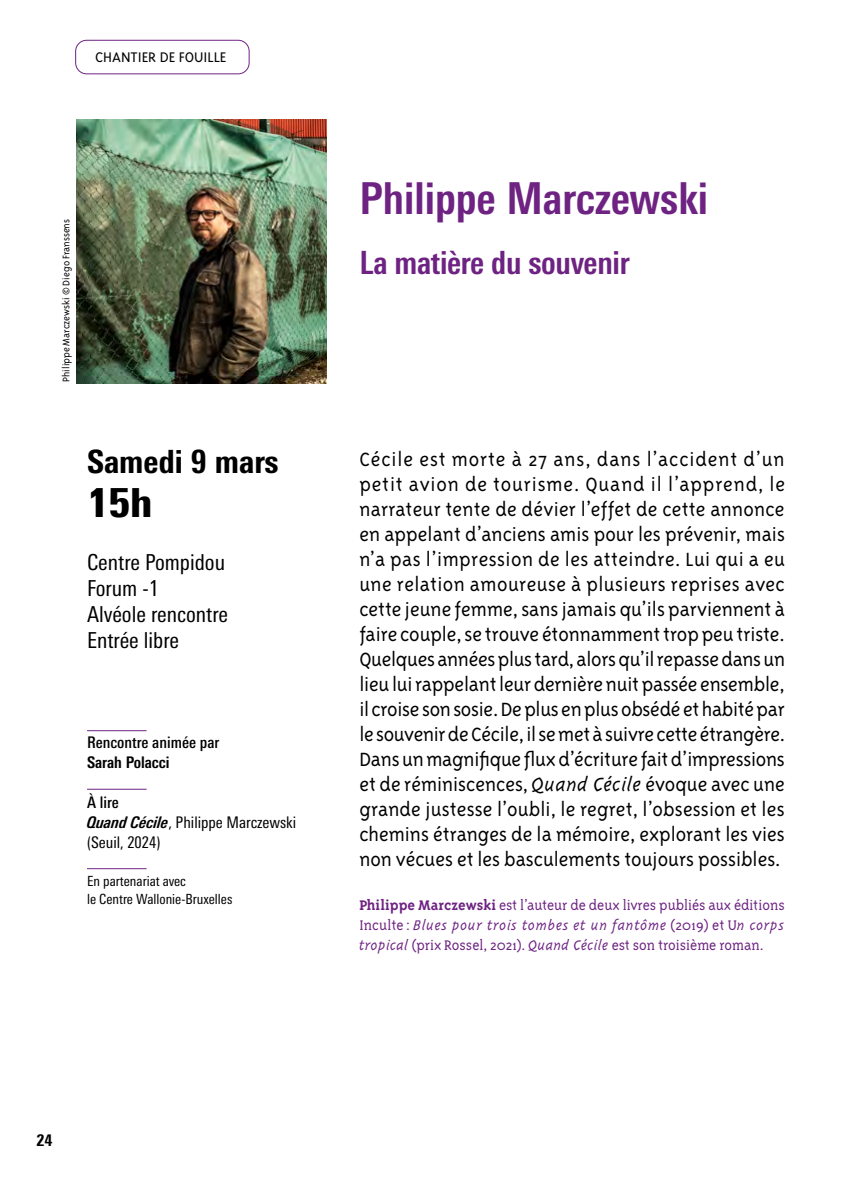
<style>
.page{position:relative;width:851px;height:1191px;background:#fff}
.page>*{position:absolute;margin:0;border:0;box-sizing:border-box;transform-origin:0 0}
.t1{font:700 condensed 44px "Univers Next Pro";color:#6e2383}
.t2{font:900 condensed 40px "Univers Next Pro";color:#000}
.t3{font:700 condensed 32px "Univers Next Pro";letter-spacing:-.01em;color:#6e2383}
.t4{font:800 condensed 32px "Univers Next Pro";color:#000}
.t5{font:300 22px/25px "Triplex Sans OT";color:#000;text-align:justify}
.t6{font:condensed 22px/26.2px "Univers Next Pro";color:#000}
.t7{font:300 16px "Triplex Serif OT";color:#6e2383}
.t8{font:italic 300 16px "Triplex";letter-spacing:.02em;color:#6e2383}
.t9{font:condensed 16px/20px "Univers Next Pro";color:#000}
.t10{font:500 condensed 16px "Univers Next Pro";color:#000}
.t11{font:300 16px "Triplex Sans OT";color:#000;scale:1.06 1}
.t12{font:700 condensed 16px "Univers Next Pro";color:#000}
.t13{font:800 condensed 16px "Univers Next Pro";color:#000}
.t14{font:condensed 14px/18px "Univers Next Pro";color:#000}
.t15{font:300 11px "Triplex Sans OT";color:#000}
.s1{font-weight:500}
.s2{font-weight:700;font-style:italic}
.s3{font-family:"Triplex Italic OT"}
.s4{font-weight:700}
.s5{font-family:"Triplex Serif OT";font-style:normal}
.s6{font-family:"Triplex";font-style:italic}
</style>
<div class="page">
<hr style="left:87px;top:730px;width:59px;height:1px;background:#6e2383">
<hr style="left:87px;top:788px;width:59px;height:1px;background:#6e2383">
<hr style="left:87px;top:868px;width:59px;height:1px;background:#6e2383">
<div style="left:75px;top:40px;width:174px;height:34px;border:1px solid #6e2383;border-radius:11px"></div>
<img style="left:76px;top:120px;width:250px;height:264px">
<p class="t11" style="left:95px;top:49px;width:125px">CHANTIER DE FOUILLE</p>
<p class="t15" style="left:60px;top:382px;width:164px;rotate:-90deg">Philippe Marczewski © Diego Franssens</p>
<h3 class="t4" style="left:87px;top:443px;width:193px">Samedi 9 mars</h3>
<h2 class="t2" style="left:87px;top:479px;width:67px">15h</h2>
<p class="t6" style="left:87px;top:548px;width:142px">Centre Pompidou<br>Forum -1<br>Alvéole rencontre<br>Entrée libre</p>
<p class="t10" style="left:87px;top:733px;width:134px">Rencontre animée par</p>
<p class="t12" style="left:87px;top:753px;width:84px">Sarah Polacci</p>
<p class="t9" style="left:87px;top:792px;width:211px"><span class="s1">À lire<br></span><span class="s2">Quand Cécile</span>, Philippe Marczewski (Seuil, 2024)</p>
<p class="t14" style="left:87px;top:872px;width:147px">En partenariat avec<br>le Centre Wallonie-Bruxelles</p>
<h1 class="t1" style="left:359px;top:172px;width:350px">Philippe Marczewski</h1>
<h3 class="t3" style="left:359px;top:243px;width:272px">La matière du souvenir</h3>
<p class="t5" style="left:359px;top:447px;width:427px">Cécile est morte à 27 ans, dans l’accident d’un petit avion de tourisme. Quand il l’apprend, le narrateur tente de dévier l’effet de cette annonce en appelant d’anciens amis pour les prévenir, mais n’a pas l’impression de les atteindre. Lui qui a eu une relation amoureuse à plusieurs reprises avec cette jeune femme, sans jamais qu’ils parviennent à faire couple, se trouve étonnamment trop peu triste.<br>Quelques années plus tard, alors qu’il repasse dans un lieu lui rappelant leur dernière nuit passée ensemble, il croise son sosie. De plus en plus obsédé et habité par le souvenir de Cécile, il se met à suivre cette étrangère.<br>Dans un magnifique flux d’écriture fait d’impressions et de réminiscences, <span class="s3">Quand Cécile</span> évoque avec une grande justesse l’oubli, le regret, l’obsession et les chemins étranges de la mémoire, explorant les vies non vécues et les basculements toujours possibles.</p>
<p class="t7" style="left:359px;top:897px;width:427px"><span class="s4">Philippe Marczewski</span> est l’auteur de deux livres publiés aux éditions</p>
<p class="t8" style="left:359px;top:917px;width:427px"><span class="s5">Inculte :</span> Blues pour trois tombes et un fantôme <span class="s5">(2019) et U</span>n corps</p>
<p class="t7" style="left:359px;top:937px;width:406px"><span class="s6">tropical</span> (prix Rossel, 2021). <span class="s6">Quand Cécile</span> est son troisième roman.</p>
<p class="t13" style="left:36px;top:1131px;width:17px">24</p>
</div>
